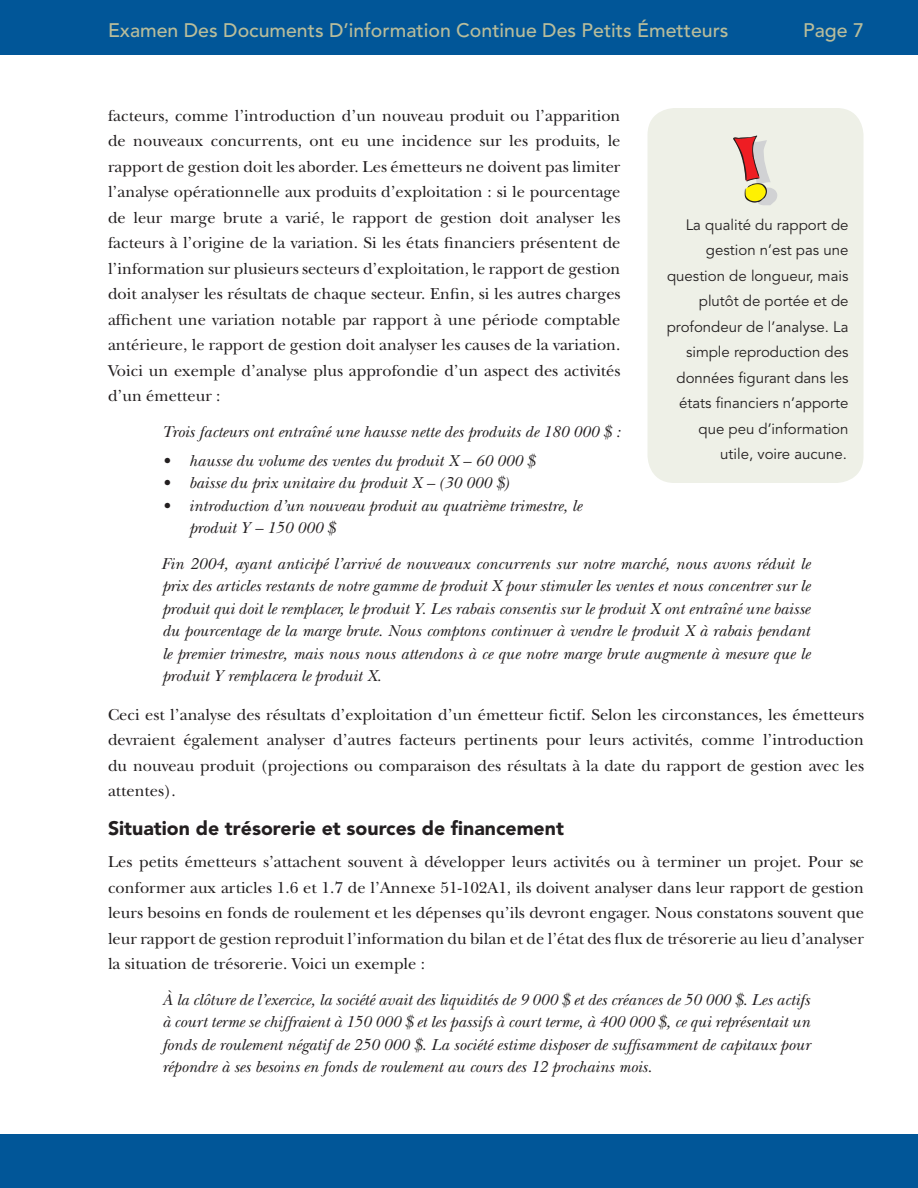
<style>
.page{position:relative;width:918px;height:1188px;background:#fff}
.page>*{position:absolute;margin:0;border:0;box-sizing:border-box;transform-origin:0 0}
.t1{font:500 19.5px "Avenir";color:#b9bd9b}
.t2{font:900 19.5px "Avenir";color:#231f20}
.t3{font:16.5px/25.5px "New Baskerville";color:#231f20;text-align:justify}
.t4{font:italic 16.5px/22.5px "New Baskerville";color:#231f20;text-align:justify}
.t5{font:15px/25.5px "Avenir";color:#231f20;text-align:right}
</style>
<div class="page">
<div style="left:0;top:1134px;width:918px;height:54px;background:#015698"></div>
<div style="left:0;top:0;width:918px;height:55px;background:#015698"></div>
<div style="left:648px;top:108px;width:216px;height:375px;background:#eef0e7;border-radius:27px"></div>
<svg style="left:733px;top:135px;width:44px;height:70px"></svg>
<p class="t1" style="left:108px;top:19px;width:622px">Examen Des Documents D’information Continue Des Petits Émetteurs</p>
<p class="t1" style="left:803px;top:19px;width:46px">Page</p>
<p class="t3" style="left:108px;top:103px;width:514px">facteurs, comme l’introduction d’un nouveau produit ou l’apparition de nouveaux concurrents, ont eu une incidence sur les produits, le rapport de gestion doit les aborder. Les émetteurs ne doivent pas limiter l’analyse opérationnelle aux produits d’exploitation : si le pourcentage de leur marge brute a varié, le rapport de gestion doit analyser les facteurs à l’origine de la variation. Si les états financiers présentent de l’information sur plusieurs secteurs d’exploitation, le rapport de gestion doit analyser les résultats de chaque secteur. Enfin, si les autres charges affichent une variation notable par rapport à une période comptable antérieure, le rapport de gestion doit analyser les causes de la variation.<br>Voici un exemple d’analyse plus approfondie d’un aspect des activités d’un émetteur :</p>
<p class="t4" style="left:162px;top:420px;width:460px">Trois facteurs ont entraîné une hausse nette des produits de 180 000 $ :</p>
<p class="t4" style="left:162px;top:449px;width:375px">• hausse du volume des ventes du produit X – 60 000 $</p>
<p class="t4" style="left:162px;top:472px;width:349px">• baisse du prix unitaire du produit X – (30 000 $)</p>
<p class="t4" style="left:189px;top:494px;width:394px;text-indent:-27px">• introduction d’un nouveau produit au quatrième trimestre, le produit Y – 150 000 $</p>
<p class="t4" style="left:162px;top:552px;width:650px">Fin 2004, ayant anticipé l’arrivé de nouveaux concurrents sur notre marché, nous avons réduit le prix des articles restants de notre gamme de produit X pour stimuler les ventes et nous concentrer sur le produit qui doit le remplacer, le produit Y. Les rabais consentis sur le produit X ont entraîné une baisse du pourcentage de la marge brute. Nous comptons continuer à vendre le produit X à rabais pendant le premier trimestre, mais nous nous attendons à ce que notre marge brute augmente à mesure que le produit Y remplacera le produit X.</p>
<p class="t3" style="left:108px;top:701px;width:758px">Ceci est l’analyse des résultats d’exploitation d’un émetteur fictif. Selon les circonstances, les émetteurs devraient également analyser d’autres facteurs pertinents pour leurs activités, comme l’introduction du nouveau produit (projections ou comparaison des résultats à la date du rapport de gestion avec les attentes).</p>
<p class="t2" style="left:108px;top:817px;width:457px">Situation de trésorerie et sources de financement</p>
<p class="t3" style="left:108px;top:849px;width:758px">Les petits émetteurs s’attachent souvent à développer leurs activités ou à terminer un projet. Pour se conformer aux articles 1.6 et 1.7 de l’Annexe 51-102A1, ils doivent analyser dans leur rapport de gestion leurs besoins en fonds de roulement et les dépenses qu’ils devront engager. Nous constatons souvent que leur rapport de gestion reproduit l’information du bilan et de l’état des flux de trésorerie au lieu d’analyser la situation de trésorerie. Voici un exemple :</p>
<p class="t4" style="left:162px;top:988px;width:650px">À la clôture de l’exercice, la société avait des liquidités de 9 000 $ et des créances de 50 000 $. Les actifs à court terme se chiffraient à 150 000 $ et les passifs à court terme, à 400 000 $, ce qui représentait un fonds de roulement négatif de 250 000 $. La société estime disposer de suffisamment de capitaux pour répondre à ses besoins en fonds de roulement au cours des 12 prochains mois.</p>
<p class="t5" style="left:667px;top:212px;width:183px">La qualité du rapport de gestion n’est pas une question de longueur, mais plutôt de portée et de profondeur de l’analyse. La simple reproduction des données figurant dans les états financiers n’apporte que peu d’information utile, voire aucune.</p>
</div>
